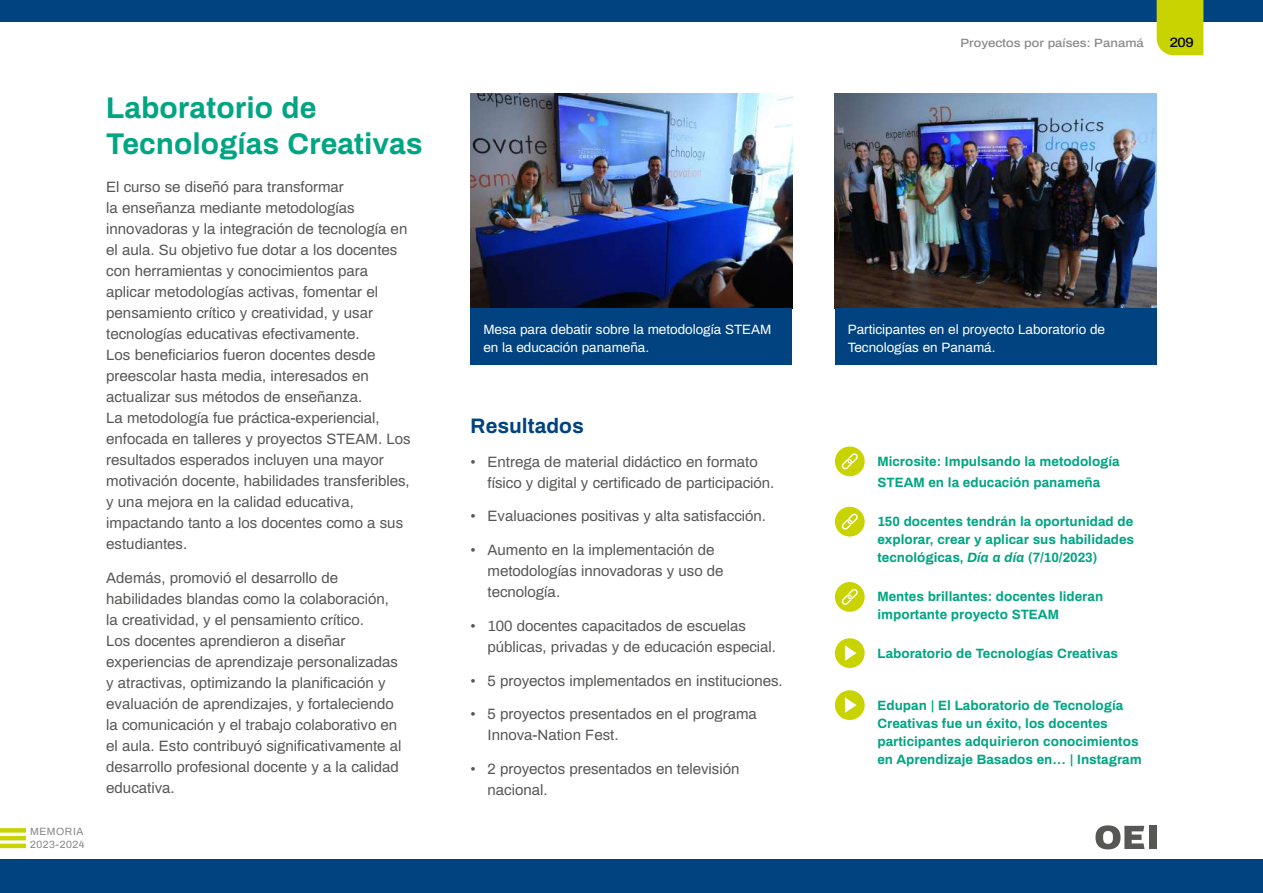
<style>
.page{position:relative;width:1263px;height:893px;background:#fff}
.page>*{position:absolute;margin:0;border:0;box-sizing:border-box;transform-origin:0 0}
.t1{font:700 30px/36px "Archivo";color:#00a583}
.t2{font:700 21px "Archivo";color:#004380}
.t3{font:15px/21px "Archivo";color:#575756}
.t4{font:700 13.5px/18px "Archivo";color:#00a583}
.t5{font:13.5px/18px "Archivo";color:#fff}
.t6{font:500 13.5px "Archivo";color:#000;scale:1.1 1}
.t7{font:500 12px "Archivo";color:#878787;scale:1.1 1}
.t8{font:10.5px/12.6px "Archivo";letter-spacing:.05em;color:#878787}
.s1{font-style:italic}
</style>
<div class="page">
<div style="left:0;top:0;width:1263px;height:21px;background:#004380"></div>
<div style="left:0;top:859px;width:1263px;height:34px;background:#004380"></div>
<div style="left:1157px;top:0;width:46px;height:55px;background:#c8d300"></div>
<svg style="left:1095px;top:825px;width:49px;height:24px"></svg>
<div style="left:1149px;top:826px;width:8px;height:23px;background:#575756"></div>
<hr style="left:0;top:844px;width:26px;height:4px;background:#c8d300">
<hr style="left:0;top:836px;width:26px;height:4px;background:#c8d300">
<div style="left:0;top:828px;width:26px;height:5px;background:#c8d300"></div>
<img style="left:471px;top:94px;width:321px;height:214px">
<img style="left:835px;top:94px;width:322px;height:214px">
<div style="left:471px;top:308px;width:321px;height:56px;background:#004380"></div>
<div style="left:835px;top:308px;width:322px;height:56px;background:#004380"></div>
<div style="left:835px;top:446px;width:30px;height:30px;background:#c8d300;border-radius:50%"></div>
<svg style="left:842px;top:453px;width:16px;height:16px"></svg>
<div style="left:835px;top:507px;width:30px;height:29px;background:#c8d300;border-radius:50%"></div>
<svg style="left:842px;top:514px;width:16px;height:16px"></svg>
<div style="left:835px;top:582px;width:30px;height:30px;background:#c8d300;border-radius:50%"></div>
<svg style="left:842px;top:589px;width:16px;height:16px"></svg>
<div style="left:835px;top:638px;width:30px;height:30px;background:#c8d300;border-radius:50%"></div>
<svg style="left:845px;top:645px;width:11px;height:16px"></svg>
<div style="left:835px;top:690px;width:30px;height:30px;background:#c8d300;border-radius:50%"></div>
<svg style="left:845px;top:697px;width:11px;height:16px"></svg>
<p class="t8" style="left:30px;top:825px;width:56px">MEMORIA<br>2023-2024</p>
<h1 class="t1" style="left:106px;top:88px;width:318px">Laboratorio de<br>Tecnologías Creativas</h1>
<p class="t3" style="left:106px;top:175px;width:306px">El curso se diseñó para transformar<br>la enseñanza mediante metodologías innovadoras y la integración de tecnología en el aula. Su objetivo fue dotar a los docentes con herramientas y conocimientos para aplicar metodologías activas, fomentar el pensamiento crítico y creatividad, y usar tecnologías educativas efectivamente.<br>Los beneficiarios fueron docentes desde preescolar hasta media, interesados en actualizar sus métodos de enseñanza.<br>La metodología fue práctica-experiencial, enfocada en talleres y proyectos STEAM. Los resultados esperados incluyen una mayor motivación docente, habilidades transferibles, y una mejora en la calidad educativa, impactando tanto a los docentes como a sus estudiantes.</p>
<p class="t3" style="left:106px;top:566px;width:297px">Además, promovió el desarrollo de habilidades blandas como la colaboración, la creatividad, y el pensamiento crítico.<br>Los docentes aprendieron a diseñar experiencias de aprendizaje personalizadas y atractivas, optimizando la planificación y evaluación de aprendizajes, y fortaleciendo la comunicación y el trabajo colaborativo en el aula. Esto contribuyó significativamente al desarrollo profesional docente y a la calidad educativa.</p>
<p class="t7" style="left:960px;top:34px;width:168px">Proyectos por países: Panamá</p>
<p class="t6" style="left:1170px;top:32px;width:23px">209</p>
<p class="t5" style="left:483px;top:319px;width:290px">Mesa para debatir sobre la metodología STEAM en la educación panameña.</p>
<p class="t5" style="left:848px;top:319px;width:259px">Participantes en el proyecto Laboratorio de<br>Tecnologías en Panamá.</p>
<h2 class="t2" style="left:471px;top:410px;width:115px">Resultados</h2>
<p class="t3" style="left:488px;top:450px;width:288px;text-indent:-17px">• Entrega de material didáctico en formato físico y digital y certificado de participación.</p>
<p class="t3" style="left:471px;top:505px;width:297px">• Evaluaciones positivas y alta satisfacción.</p>
<p class="t3" style="left:488px;top:538px;width:237px;text-indent:-17px">• Aumento en la implementación de metodologías innovadoras y uso de tecnología.</p>
<p class="t3" style="left:488px;top:614px;width:290px;text-indent:-17px">• 100 docentes capacitados de escuelas públicas, privadas y de educación especial.</p>
<p class="t3" style="left:471px;top:669px;width:314px">• 5 proyectos implementados en instituciones.</p>
<p class="t3" style="left:488px;top:703px;width:271px;text-indent:-17px">• 5 proyectos presentados en el programa<br>Innova-Nation Fest.</p>
<p class="t3" style="left:488px;top:757px;width:253px;text-indent:-17px">• 2 proyectos presentados en televisión nacional.</p>
<p class="t4" style="left:877px;top:450px;width:244px;line-height:21px">Microsite: Impulsando la metodología<br>STEAM en la educación panameña</p>
<p class="t4" style="left:877px;top:512px;width:258px;text-align:justify">150 docentes tendrán la oportunidad de explorar, crear y aplicar sus habilidades tecnológicas, <span class="s1">Día a día</span> (7/10/2023)</p>
<p class="t4" style="left:877px;top:587px;width:227px">Mentes brillantes: docentes lideran importante proyecto STEAM</p>
<p class="t4" style="left:877px;top:644px;width:242px">Laboratorio de Tecnologías Creativas</p>
<p class="t4" style="left:877px;top:696px;width:266px">Edupan | El Laboratorio de Tecnología Creativas fue un éxito, los docentes participantes adquirieron conocimientos en Aprendizaje Basados en… | Instagram</p>
</div>
